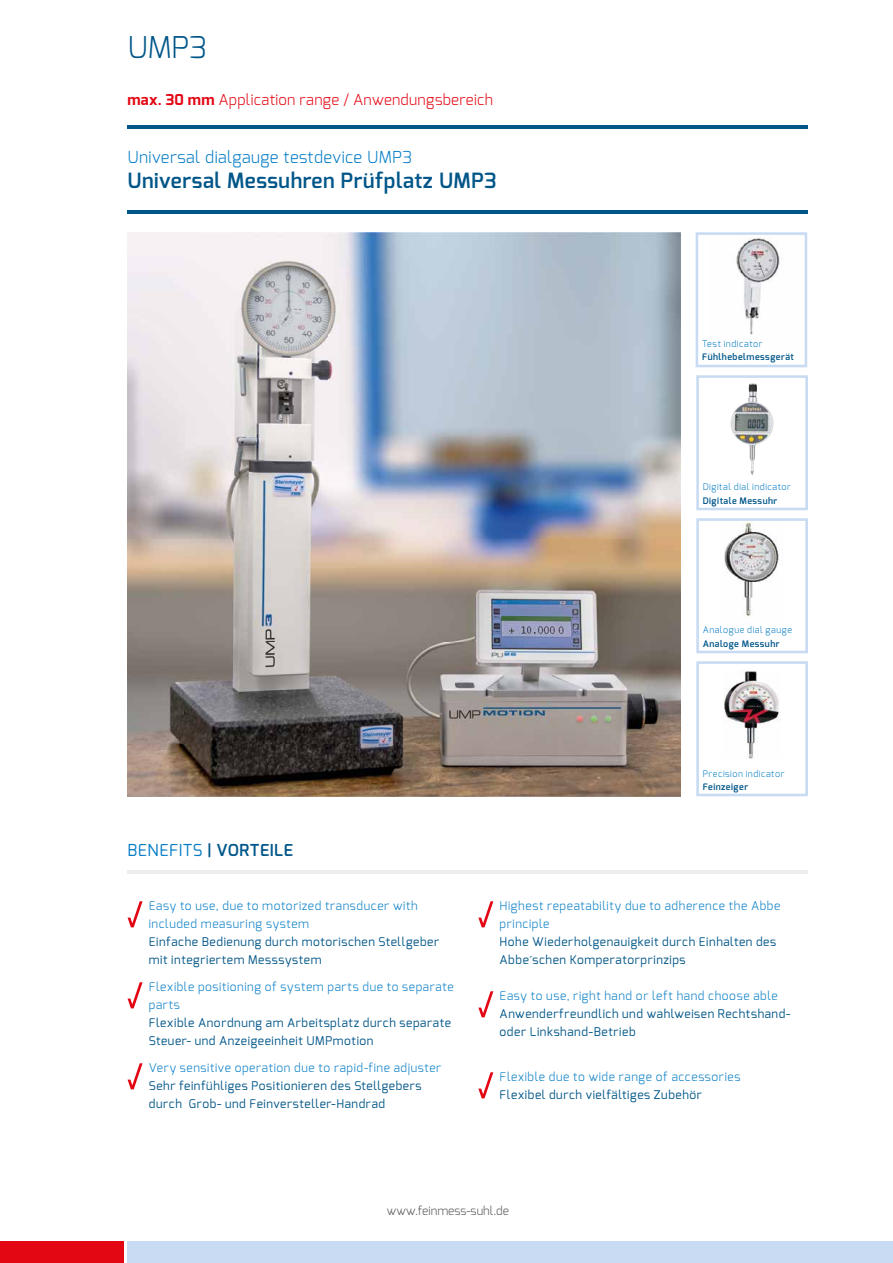
<style>
.page{position:relative;width:893px;height:1263px;background:#fff}
.page>*{position:absolute;margin:0;border:0;box-sizing:border-box;transform-origin:0 0}
.t1{font:300 30px "Exo";color:#005689}
.t2{font:600 21px "Exo";letter-spacing:.025em;color:#005689}
.t3{font:300 16.5px "Exo";letter-spacing:.025em;color:#007bc4}
.t4{font:600 16.5px "Exo";letter-spacing:.03em;color:#005689}
.t5{font:300 15px "Exo";letter-spacing:.015em;color:#e30613}
.t6{font:12px/18px "Exo";letter-spacing:.045em;color:#005689}
.t7{font:300 12px/18px "Exo";letter-spacing:.05em;color:#007bc4}
.t8{font:300 12px "Exo";color:#575756}
.t9{font:300 9px "Exo";letter-spacing:.06em;color:#007bc4}
.t10{font:600 9px "Exo";letter-spacing:.055em;color:#005689}
.s1{font-weight:700}
.s2{font-weight:400;color:#007bc4}
</style>
<div class="page">
<div style="left:128px;top:1242px;width:765px;height:21px;background:#c8dbf2"></div>
<div style="left:0;top:1242px;width:123px;height:21px;background:#e30613"></div>
<hr style="left:128px;top:126px;width:680px;height:3px;background:#005689">
<hr style="left:128px;top:211px;width:680px;height:3px;background:#005689">
<img style="left:128px;top:232px;width:552px;height:564px">
<hr style="left:128px;top:871px;width:680px;height:3px;background:#ededed">
<svg style="left:128px;top:901px;width:15px;height:26px"></svg>
<svg style="left:128px;top:982px;width:15px;height:26px"></svg>
<svg style="left:128px;top:1063px;width:15px;height:26px"></svg>
<svg style="left:478px;top:901px;width:15px;height:26px"></svg>
<svg style="left:478px;top:991px;width:15px;height:26px"></svg>
<svg style="left:478px;top:1072px;width:15px;height:26px"></svg>
<svg style="left:696px;top:375px;width:112px;height:135px"></svg>
<svg style="left:696px;top:232px;width:111px;height:135px"></svg>
<svg style="left:696px;top:518px;width:112px;height:135px"></svg>
<svg style="left:696px;top:661px;width:112px;height:135px"></svg>
<h1 class="t1" style="left:128px;top:28px;width:81px">UMP3</h1>
<p class="t5" style="left:128px;top:90px;width:367px"><span class="s1">max. 30 mm</span> Application range / Anwendungsbereich</p>
<h3 class="t3" style="left:128px;top:147px;width:286px">Universal dialgauge testdevice UMP3</h3>
<h2 class="t2" style="left:128px;top:167px;width:371px">Universal Messuhren Prüfplatz UMP3</h2>
<h3 class="t4" style="left:128px;top:839px;width:167px"><span class="s2">BENEFITS</span> | VORTEILE</h3>
<p class="t9" style="left:702px;top:338px;width:62px">Test indicator</p>
<p class="t10" style="left:702px;top:351px;width:93px">Fühlhebelmessgerät</p>
<p class="t9" style="left:703px;top:481px;width:90px">Digital dial indicator</p>
<p class="t10" style="left:703px;top:495px;width:76px">Digitale Messuhr</p>
<p class="t9" style="left:703px;top:624px;width:91px">Analogue dial gauge</p>
<p class="t10" style="left:703px;top:638px;width:78px">Analoge Messuhr</p>
<p class="t9" style="left:703px;top:768px;width:83px">Precision indicator</p>
<p class="t10" style="left:703px;top:781px;width:47px">Feinzeiger</p>
<p class="t7" style="left:149px;top:896px;width:270px">Easy to use, due to motorized transducer with included measuring system</p>
<p class="t6" style="left:149px;top:932px;width:292px">Einfache Bedienung durch motorischen Stellgeber mit integriertem Messsystem</p>
<p class="t7" style="left:149px;top:977px;width:306px">Flexible positioning of system parts due to separate parts</p>
<p class="t6" style="left:149px;top:1013px;width:304px">Flexible Anordnung am Arbeitsplatz durch separate<br>Steuer- und Anzeigeeinheit UMPmotion</p>
<p class="t7" style="left:149px;top:1058px;width:294px">Very sensitive operation due to rapid-fine adjuster</p>
<p class="t6" style="left:149px;top:1076px;width:274px">Sehr feinfühliges Positionieren des Stellgebers durch Grob- und Feinversteller-Handrad</p>
<p class="t7" style="left:500px;top:896px;width:282px">Highest repeatability due to adherence the Abbe principle</p>
<p class="t6" style="left:500px;top:932px;width:278px">Hohe Wiederholgenauigkeit durch Einhalten des<br>Abbe´schen Komperatorprinzips</p>
<p class="t7" style="left:500px;top:986px;width:280px">Easy to use, right hand or left hand choose able</p>
<p class="t6" style="left:500px;top:1004px;width:292px">Anwenderfreundlich und wahlweisen Rechtshand&shy;oder Linkshand-Betrieb</p>
<p class="t7" style="left:500px;top:1067px;width:242px">Flexible due to wide range of accessories</p>
<p class="t6" style="left:500px;top:1085px;width:204px">Flexibel durch vielfältiges Zubehör</p>
<p class="t8" style="left:387px;top:1202px;width:124px">www.feinmess-suhl.de</p>
</div>
